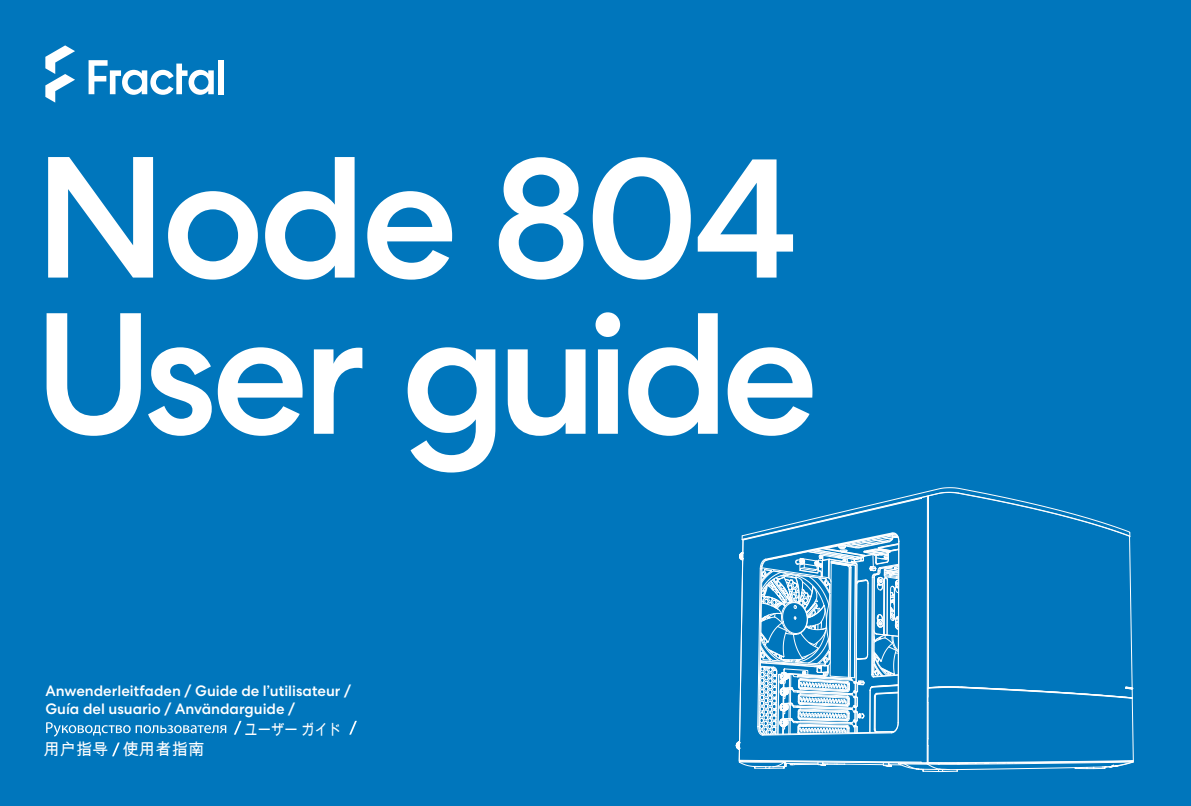
<style>
.page{position:relative;width:1191px;height:806px;background:#fff}
.page>*{position:absolute;margin:0;border:0;box-sizing:border-box;transform-origin:0 0}
.Steps{font:500 172px/156px "Centra No 2";letter-spacing:-.04em;color:#fff}
.Header_mini{font:16.4px "Arial Unicode MS";color:#fff}
.Header_mini-2{font:15.2px "Arial Unicode MS";color:#fff;scale:.87 1}
.Steps-2{font:500 15px/18px "Centra No 2";color:#fff}
</style>
<div class="page">
<div style="left:0;top:0;width:1191px;height:805px;background:#0076bc"></div>
<svg style="left:736px;top:487px;width:397px;height:285px"></svg>
<svg style="left:45px;top:45px;width:30px;height:57px"></svg>
<div style="left:218px;top:60px;width:6px;height:34px;background:#fff"></div>
<svg style="left:89px;top:60px;width:125px;height:35px"></svg>
<svg style="left:46px;top:722px;width:180px;height:14px"></svg>
<svg style="left:234px;top:720px;width:7px;height:14px"></svg>
<svg style="left:112px;top:742px;width:8px;height:13px"></svg>
<svg style="left:349px;top:720px;width:8px;height:14px"></svg>
<p class="Steps" style="left:34px;top:141px;width:786px">Node 804<br>User guide</p>
<p class="Steps-2" style="left:45px;top:681px;width:307px">Anwenderleitfaden / Guide de l’utilisateur /<br>Guía del usuario / Användarguide /</p>
<p class="Header_mini" style="left:44px;top:737px;width:162px">用户指导 使用者指南</p>
<p class="Header_mini-2" style="left:245px;top:717px;width:112px">ユーザー ガイド</p>
</div>
